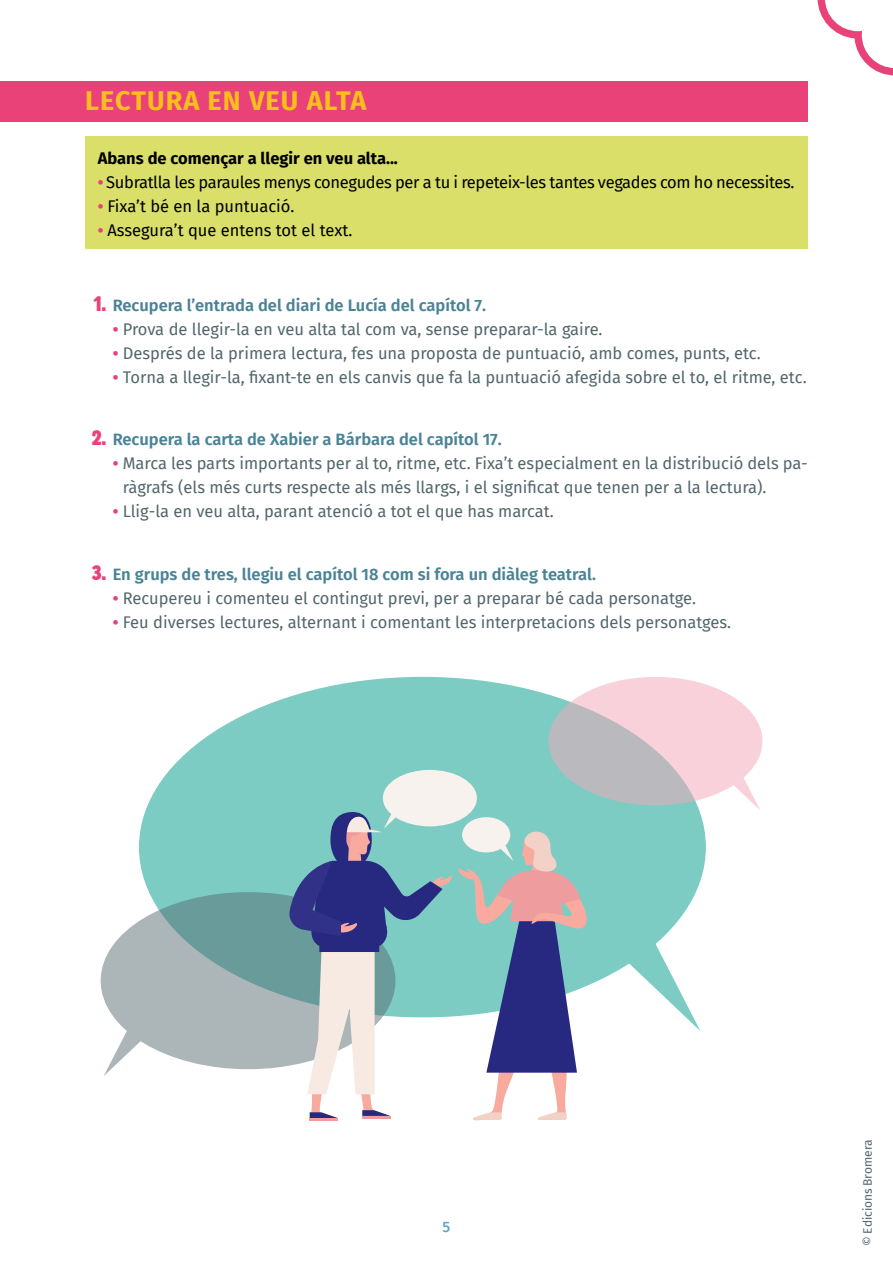
<style>
.page{position:relative;width:893px;height:1263px;background:#fff}
.page>*{position:absolute;margin:0;border:0;box-sizing:border-box;transform-origin:0 0}
.t1{font:700 27px "Fira Sans";letter-spacing:.04em;color:#fcbe1b}
.t2{font:16.5px/24px "Fira Sans";color:#52666c}
.t3{font:600 16.5px "Fira Sans";color:#4a8396}
.t4{font:16.5px "Fira Sans";letter-spacing:-.02em;color:#000}
.t5{font:16.5px "Fira Sans";color:#000}
.t6{font:700 16.5px "Fira Sans";color:#000}
.t7{font:500 15px "Fira Sans";color:#5ea5c0}
.t8{font:12px "Fira Sans";letter-spacing:-.005em;color:#52666c}
.s1{font-weight:700;color:#e94278}
.s2{font-family:"Block Berthold";font-weight:400;font-stretch:condensed;font-size:21px;color:#e94278}
</style>
<div class="page">
<div style="left:139px;top:677px;width:567px;height:340px;background:#7dccc4;border-radius:50%"></div>
<svg style="left:597px;top:933px;width:103px;height:98px"></svg>
<svg style="left:549px;top:677px;width:213px;height:128px;background:#dec7ce"></svg>
<svg style="left:721px;top:773px;width:39px;height:37px"></svg>
<svg style="left:101px;top:892px;width:294px;height:177px;background:#96acae"></svg>
<svg style="left:104px;top:1025px;width:53px;height:51px"></svg>
<svg style="left:817px;top:0;width:76px;height:75px"></svg>
<div style="left:0;top:81px;width:808px;height:41px;background:#e94278"></div>
<div style="left:85px;top:136px;width:722px;height:113px;background:#d9df69"></div>
<div style="left:383px;top:770px;width:94px;height:56px;background:#f7f2ed;border-radius:50%"></div>
<svg style="left:288px;top:811px;width:301px;height:310px"></svg>
<hr style="left:362px;top:1116px;width:28px;height:2px;background:#ee9c9d">
<h1 class="t1" style="left:85px;top:78px;width:283px">LECTURA EN VEU ALTA</h1>
<p class="t6" style="left:98px;top:144px;width:302px">Abans de començar a llegir en veu alta...</p>
<p class="t4" style="left:98px;top:170px;width:698px"><span class="s1">•</span> Subratlla les paraules menys conegudes per a tu i repeteix-les tantes vegades com ho necessites.</p>
<p class="t5" style="left:98px;top:194px;width:198px"><span class="s1">•</span> Fixa’t bé en la puntuació.</p>
<p class="t5" style="left:98px;top:218px;width:256px"><span class="s1">•</span> Assegura’t que entens tot el text.</p>
<p class="t3" style="left:93px;top:292px;width:395px"><span class="s2">1.</span> Recupera l’entrada del diari de Lucía del capítol 7.</p>
<p class="t2" style="left:113px;top:317px;width:491px"><span class="s1">•</span> Prova de llegir-la en veu alta tal com va, sense preparar-la gaire.</p>
<p class="t2" style="left:113px;top:341px;width:650px"><span class="s1">•</span> Després de la primera lectura, fes una proposta de puntuació, amb comes, punts, etc.</p>
<p class="t2" style="left:113px;top:365px;width:695px"><span class="s1">•</span> Torna a llegir-la, fixant-te en els canvis que fa la puntuació afegida sobre el to, el ritme, etc.</p>
<p class="t3" style="left:92px;top:426px;width:411px"><span class="s2">2.</span> Recupera la carta de Xabier a Bárbara del capítol 17.</p>
<p class="t2" style="left:123px;top:451px;width:687px;text-indent:-10px"><span class="s1">•</span> Marca les parts importants per al to, ritme, etc. Fixa’t especialment en la distribució dels pa&shy;ràgrafs (els més curts respecte als més llargs, i el significat que tenen per a la lectura).</p>
<p class="t2" style="left:113px;top:499px;width:443px"><span class="s1">•</span> Llig-la en veu alta, parant atenció a tot el que has marcat.</p>
<p class="t3" style="left:92px;top:560px;width:505px"><span class="s2">3.</span> En grups de tres, llegiu el capítol 18 com si fora un diàleg teatral.</p>
<p class="t2" style="left:113px;top:585px;width:585px"><span class="s1">•</span> Recupereu i comenteu el contingut previ, per a preparar bé cada personatge.</p>
<p class="t2" style="left:113px;top:609px;width:620px"><span class="s1">•</span> Feu diverses lectures, alternant i comentant les interpretacions dels personatges.</p>
<p class="t7" style="left:443px;top:1214px;width:9px">5</p>
<p class="t8" style="left:858px;top:1246px;width:108px;rotate:-90deg">© Edicions Bromera</p>
</div>
